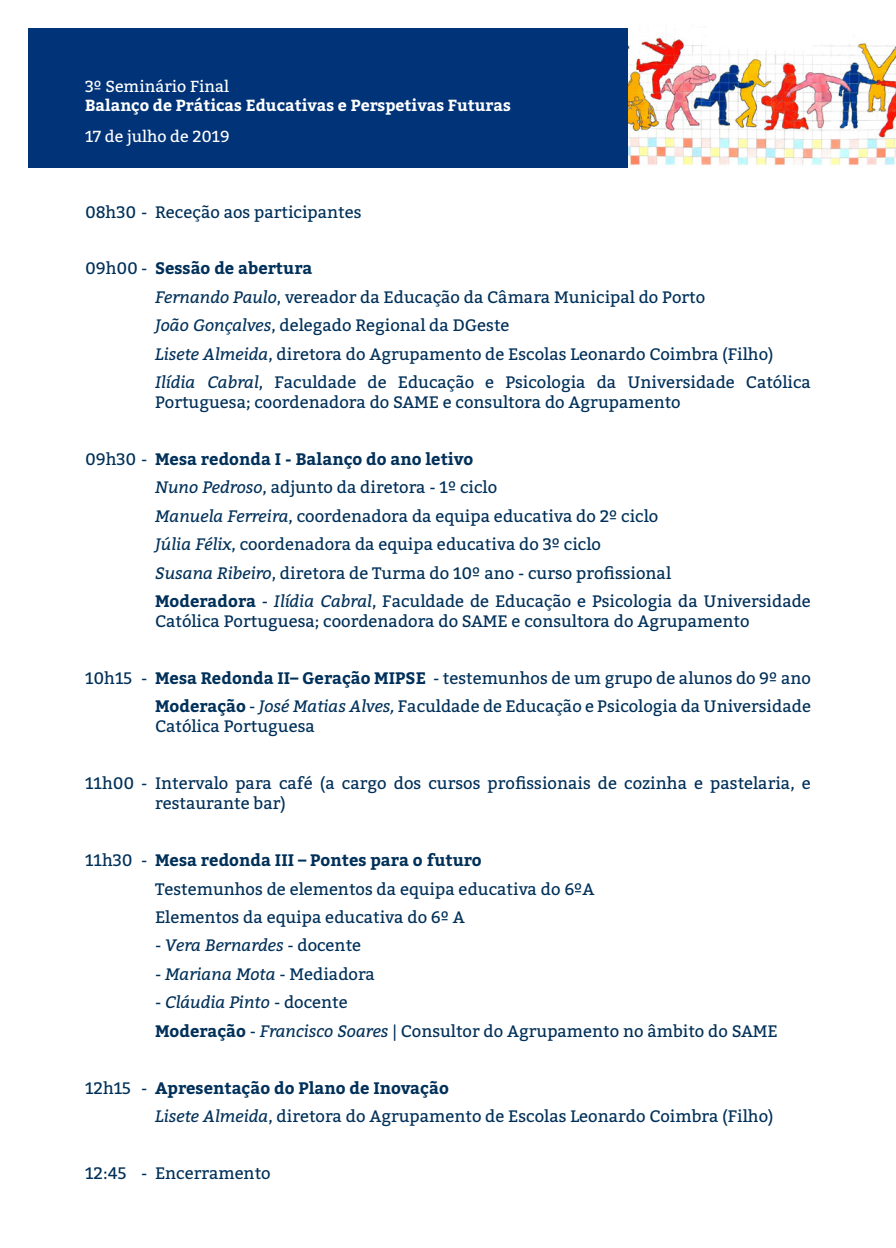
<style>
.page{position:relative;width:896px;height:1248px;background:#fff}
.page>*{position:absolute;margin:0;border:0;box-sizing:border-box;transform-origin:0 0}
.t1{font:16.6px/20px "Bitter";color:#003059}
.t2{font:700 16.6px "Bitter";color:#003059}
.t3{font:italic 16.6px "Bitter";color:#003059}
.t4{font:700 16px "Bitter";color:#fff}
.t5{font:16px "Bitter";color:#fff}
.s1{font-weight:400}
.s2{font-style:italic}
.s3{font-weight:700}
.s4{font-style:normal}
</style>
<div class="page">
<div style="left:28px;top:28px;width:839px;height:139px;background:#003378"></div>
<img style="left:628px;top:28px;width:268px;height:139px">
<p class="t5" style="left:85px;top:75px;width:145px">3º Seminário Final</p>
<p class="t4" style="left:85px;top:93px;width:427px">Balanço de Práticas Educativas e Perspetivas Futuras</p>
<p class="t5" style="left:85px;top:124px;width:146px">17 de julho de 2019</p>
<p class="t1" style="left:85px;top:201px;width:278px">08h30 - Receção aos participantes</p>
<p class="t2" style="left:85px;top:256px;width:229px"><span class="s1">09h00 -</span> Sessão de abertura</p>
<p class="t1" style="left:155px;top:286px;width:552px"><span class="s2">Fernando Paulo</span>, vereador da Educação da Câmara Municipal do Porto</p>
<p class="t1" style="left:155px;top:315px;width:356px"><span class="s2">João Gonçalves</span>, delegado Regional da DGeste</p>
<p class="t1" style="left:155px;top:343px;width:620px"><span class="s2">Lisete Almeida</span>, diretora do Agrupamento de Escolas Leonardo Coimbra (Filho)</p>
<p class="t1" style="left:155px;top:372px;width:657px"><span class="s2">Ilídia Cabral</span>, Faculdade de Educação e Psicologia da Universidade Católica<br>Portuguesa; coordenadora do SAME e consultora do Agrupamento</p>
<p class="t2" style="left:85px;top:446px;width:390px"><span class="s1">09h30 -</span> Mesa redonda I - Balanço do ano letivo</p>
<p class="t1" style="left:155px;top:477px;width:343px"><span class="s2">Nuno Pedroso</span>, adjunto da diretora - 1º ciclo</p>
<p class="t1" style="left:155px;top:505px;width:505px"><span class="s2">Manuela Ferreira</span>, coordenadora da equipa educativa do 2º ciclo</p>
<p class="t1" style="left:155px;top:534px;width:447px"><span class="s2">Júlia Félix</span>, coordenadora da equipa educativa do 3º ciclo</p>
<p class="t1" style="left:155px;top:562px;width:517px"><span class="s2">Susana Ribeiro</span>, diretora de Turma do 10º ano - curso profissional</p>
<p class="t1" style="left:155px;top:590px;width:657px"><span class="s3">Moderadora</span> - <span class="s2">Ilídia Cabral</span>, Faculdade de Educação e Psicologia da Universidade<br>Católica Portuguesa; coordenadora do SAME e consultora do Agrupamento</p>
<p class="t1" style="left:85px;top:667px;width:727px">10h15 - <span class="s3">Mesa Redonda II– Geração MIPSE</span> - testemunhos de um grupo de alunos do 9º ano</p>
<p class="t1" style="left:155px;top:696px;width:657px"><span class="s3">Moderação</span> - <span class="s2">José Matias Alves,</span> Faculdade de Educação e Psicologia da Universidade<br>Católica Portuguesa</p>
<p class="t1" style="left:155px;top:772px;width:657px;text-indent:-70px">11h00 - Intervalo para café (a cargo dos cursos profissionais de cozinha e pastelaria, e restaurante bar)</p>
<p class="t2" style="left:85px;top:847px;width:398px"><span class="s1">11h30 -</span> Mesa redonda III – Pontes para o futuro</p>
<p class="t1" style="left:155px;top:878px;width:441px">Testemunhos de elementos da equipa educativa do 6ºA</p>
<p class="t1" style="left:155px;top:906px;width:311px">Elementos da equipa educativa do 6º A</p>
<p class="t3" style="left:155px;top:933px;width:208px"><span class="s4">-</span> Vera Bernardes <span class="s4">- docente</span></p>
<p class="t1" style="left:155px;top:963px;width:221px">- <span class="s2">Mariana Mota</span> - Mediadora</p>
<p class="t3" style="left:155px;top:990px;width:194px"><span class="s4">-</span> Cláudia Pinto <span class="s4">- docente</span></p>
<p class="t1" style="left:155px;top:1020px;width:624px"><span class="s3">Moderação</span> - <span class="s2">Francisco Soares</span> | Consultor do Agrupamento no âmbito do SAME</p>
<p class="t2" style="left:85px;top:1074px;width:365px"><span class="s1">12h15 -</span> Apresentação do Plano de Inovação</p>
<p class="t1" style="left:155px;top:1105px;width:620px"><span class="s2">Lisete Almeida</span>, diretora do Agrupamento de Escolas Leonardo Coimbra (Filho)</p>
<p class="t1" style="left:85px;top:1162px;width:187px">12:45 - Encerramento</p>
</div>
